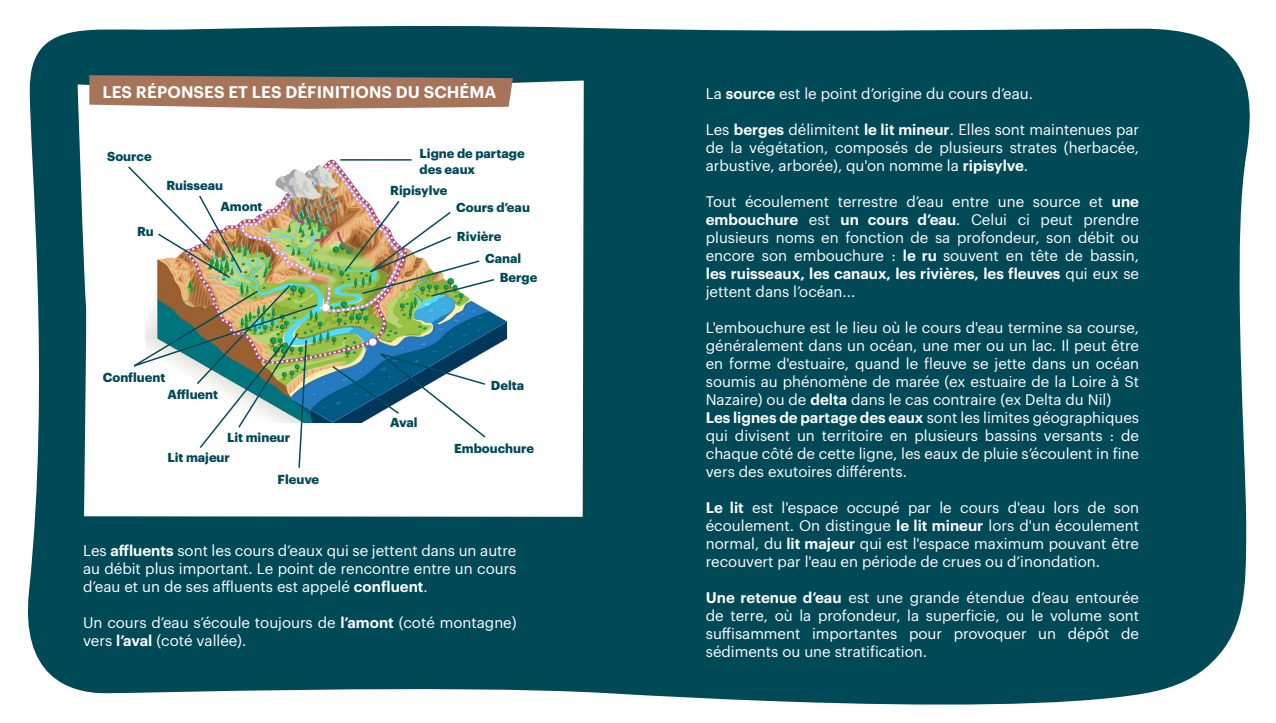
<style>
.page{position:relative;width:1276px;height:723px;background:#fff}
.page>*{position:absolute;margin:0;border:0;box-sizing:border-box;transform-origin:0 0}
.t1{font:600 16.5px "Graphik";letter-spacing:.005em;color:#fff}
.t2{font:15px/18px "Graphik";color:#fff;text-align:justify}
.t3{font:700 12.75px/22px "Graphik";color:#004a58}
.s1{font-weight:600}
</style>
<div class="page">
<div style="left:27px;top:25px;width:1223px;height:680px;background:#004a58"></div>
<svg style="left:78px;top:81px;width:506px;height:436px"></svg>
<svg style="left:89px;top:75px;width:424px;height:34px;background:#a27962"></svg>
<img style="left:141px;top:153px;width:375px;height:269px">
<hr style="left:340px;top:159px;width:71px;height:2px;background:#054a59">
<img style="left:122px;top:165px;width:197px;height:304px">
<svg style="left:331px;top:350px;width:156px;height:89px"></svg>
<img style="left:343px;top:199px;width:153px;height:99px">
<p class="t1" style="left:102px;top:79px;width:395px">LES RÉPONSES ET LES DÉFINITIONS DU SCHÉMA</p>
<p class="t2" style="left:706px;top:83px;width:329px">La <span class="s1">source</span> est le point d’origine du cours d’eau.</p>
<p class="t2" style="left:706px;top:119px;width:435px">Les <span class="s1">berges</span> délimitent <span class="s1">le lit mineur</span>. Elles sont maintenues par de la végétation, composés de plusieurs strates (herbacée, arbustive, arborée), qu'on nomme la <span class="s1">ripisylve</span>.</p>
<p class="t2" style="left:706px;top:191px;width:435px">Tout écoulement terrestre d’eau entre une source et <span class="s1">une embouchure</span> est <span class="s1">un cours d’eau</span>. Celui ci peut prendre plusieurs noms en fonction de sa profondeur, son débit ou encore son embouchure : <span class="s1">le ru</span> souvent en tête de bassin, <span class="s1">les ruisseaux, les canaux, les rivières, les fleuves</span> qui eux se jettent dans l’océan...</p>
<p class="t2" style="left:706px;top:317px;width:435px;text-align:left">L'embouchure est le lieu où le cours d'eau termine sa course, généralement dans un océan, une mer ou un lac. Il peut être en forme d'estuaire, quand le fleuve se jette dans un océan soumis au phénomène de marée (ex estuaire de la Loire à St Nazaire) ou de <span class="s1">delta</span> dans le cas contraire (ex Delta du Nil)<br><span class="s1">Les lignes de partage des eaux</span> sont les limites géographiques qui divisent un territoire en plusieurs bassins versants : de chaque côté de cette ligne, les eaux de pluie s’écoulent in fine vers des exutoires différents.</p>
<p class="t2" style="left:706px;top:497px;width:435px"><span class="s1">Le lit</span> est l'espace occupé par le cours d'eau lors de son écoulement. On distingue <span class="s1">le lit mineur</span> lors d'un écoulement normal, du <span class="s1">lit majeur</span> qui est l'espace maximum pouvant être recouvert par l'eau en période de crues ou d’inondation.</p>
<p class="t2" style="left:706px;top:587px;width:435px"><span class="s1">Une retenue d’eau</span> est une grande étendue d’eau entourée de terre, où la profondeur, la superficie, ou le volume sont suffisamment importantes pour provoquer un dépôt de sédiments ou une stratification.</p>
<p class="t3" style="left:420px;top:145px;width:106px;line-height:15.3px">Ligne de partage des eaux</p>
<p class="t3" style="left:107px;top:144px;width:46px">Source</p>
<p class="t3" style="left:166px;top:173px;width:58px">Ruisseau</p>
<p class="t3" style="left:390px;top:179px;width:59px">Ripisylve</p>
<p class="t3" style="left:220px;top:194px;width:44px">Amont</p>
<p class="t3" style="left:456px;top:195px;width:75px">Cours d’eau</p>
<p class="t3" style="left:137px;top:219px;width:18px">Ru</p>
<p class="t3" style="left:485px;top:224px;width:38px;text-indent:-28px">Rivière<br>Canal</p>
<p class="t3" style="left:500px;top:265px;width:39px">Berge</p>
<p class="t3" style="left:103px;top:365px;width:64px">Confluent</p>
<p class="t3" style="left:491px;top:373px;width:35px">Delta</p>
<p class="t3" style="left:167px;top:383px;width:52px">Affluent</p>
<p class="t3" style="left:390px;top:410px;width:29px">Aval</p>
<p class="t3" style="left:167px;top:427px;width:124px;line-height:19.4px;text-indent:60px">Lit mineur<br>Lit majeur</p>
<p class="t3" style="left:454px;top:436px;width:82px">Embouchure</p>
<p class="t3" style="left:278px;top:467px;width:43px">Fleuve</p>
<p class="t2" style="left:83px;top:540px;width:435px">Les <span class="s1">affluents</span> sont les cours d’eaux qui se jettent dans un autre au débit plus important. Le point de rencontre entre un cours d’eau et un de ses affluents est appelé <span class="s1">confluent</span>.</p>
<p class="t2" style="left:83px;top:612px;width:435px">Un cours d’eau s’écoule toujours de <span class="s1">l’amont</span> (coté montagne) vers <span class="s1">l’aval</span> (coté vallée).</p>
</div>
